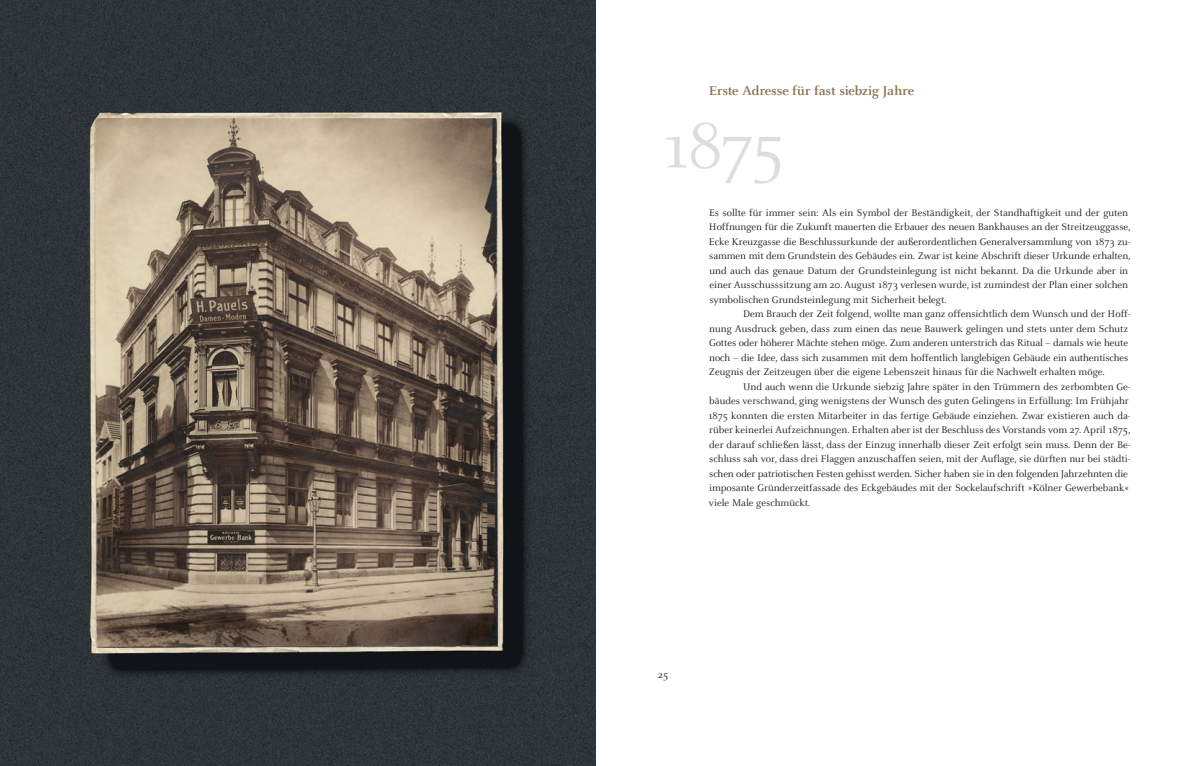
<style>
.page{position:relative;width:1191px;height:766px;background:#fff}
.page>*{position:absolute;margin:0;border:0;box-sizing:border-box;transform-origin:0 0}
.t1{font:70px "Celeste";color:#dcddde}
.t2{font:700 14px "Celeste";letter-spacing:-.015em;color:#88714d}
.t3{font:10.6px/14.5px "Celeste";color:#231f20}
</style>
<div class="page">
<img style="left:0;top:0;width:595px;height:765px">
<h2 class="t2" style="left:709px;top:84px;width:207px">Erste Adresse für fast siebzig Jahre</h2>
<h1 class="t1" style="left:658px;top:110px;width:130px">1875</h1>
<p class="t3" style="left:709px;top:205px;width:423px">Es sollte für immer sein: Als ein Symbol der Beständigkeit, der Standhaftigkeit und der guten Hoffnungen für die Zukunft mauerten die Erbauer des neuen Bankhauses an der Streitzeuggasse, Ecke Kreuzgasse die Beschlussurkunde der außerordentlichen Generalversammlung von 1873 zu&shy;sammen mit dem Grundstein des Gebäudes ein. Zwar ist keine Abschrift dieser Urkunde erhalten, und auch das genaue Datum der Grundsteinlegung ist nicht bekannt. Da die Urkunde aber in einer Ausschusssitzung am 20. August 1873 verlesen wurde, ist zumindest der Plan einer solchen symbolischen Grundsteinlegung mit Sicherheit belegt.</p>
<p class="t3" style="left:709px;top:307px;width:423px;text-indent:34px">Dem Brauch der Zeit folgend, wollte man ganz offensichtlich dem Wunsch und der Hoff&shy;nung Ausdruck geben, dass zum einen das neue Bauwerk gelingen und stets unter dem Schutz Gottes oder höherer Mächte stehen möge. Zum anderen unterstrich das Ritual – damals wie heute noch – die Idee, dass sich zusammen mit dem hoffentlich langlebigen Gebäude ein authentisches Zeugnis der Zeitzeugen über die eigene Lebenszeit hinaus für die Nachwelt erhalten möge.</p>
<p class="t3" style="left:708px;top:379px;width:424px;text-indent:35px">Und auch wenn die Urkunde siebzig Jahre später in den Trümmern des zerbombten Ge&shy;bäudes verschwand, ging wenigstens der Wunsch des guten Gelingens in Erfüllung: Im Frühjahr 1875 konnten die ersten Mitarbeiter in das fertige Gebäude einziehen. Zwar existieren auch da&shy;rüber keinerlei Aufzeichnungen. Erhalten aber ist der Beschluss des Vorstands vom 27. April 1875, der darauf schließen lässt, dass der Einzug innerhalb dieser Zeit erfolgt sein muss. Denn der Be&shy;schluss sah vor, dass drei Flaggen anzuschaffen seien, mit der Auflage, sie dürften nur bei städti&shy;schen oder patriotischen Festen gehisst werden. Sicher haben sie in den folgenden Jahrzehnten die imposante Gründerzeitfassade des Eckgebäudes mit der Sockelaufschrift »Kölner Gewerbebank« viele Male geschmückt.</p>
<p class="t3" style="left:658px;top:667px;width:12px">25</p>
</div>
